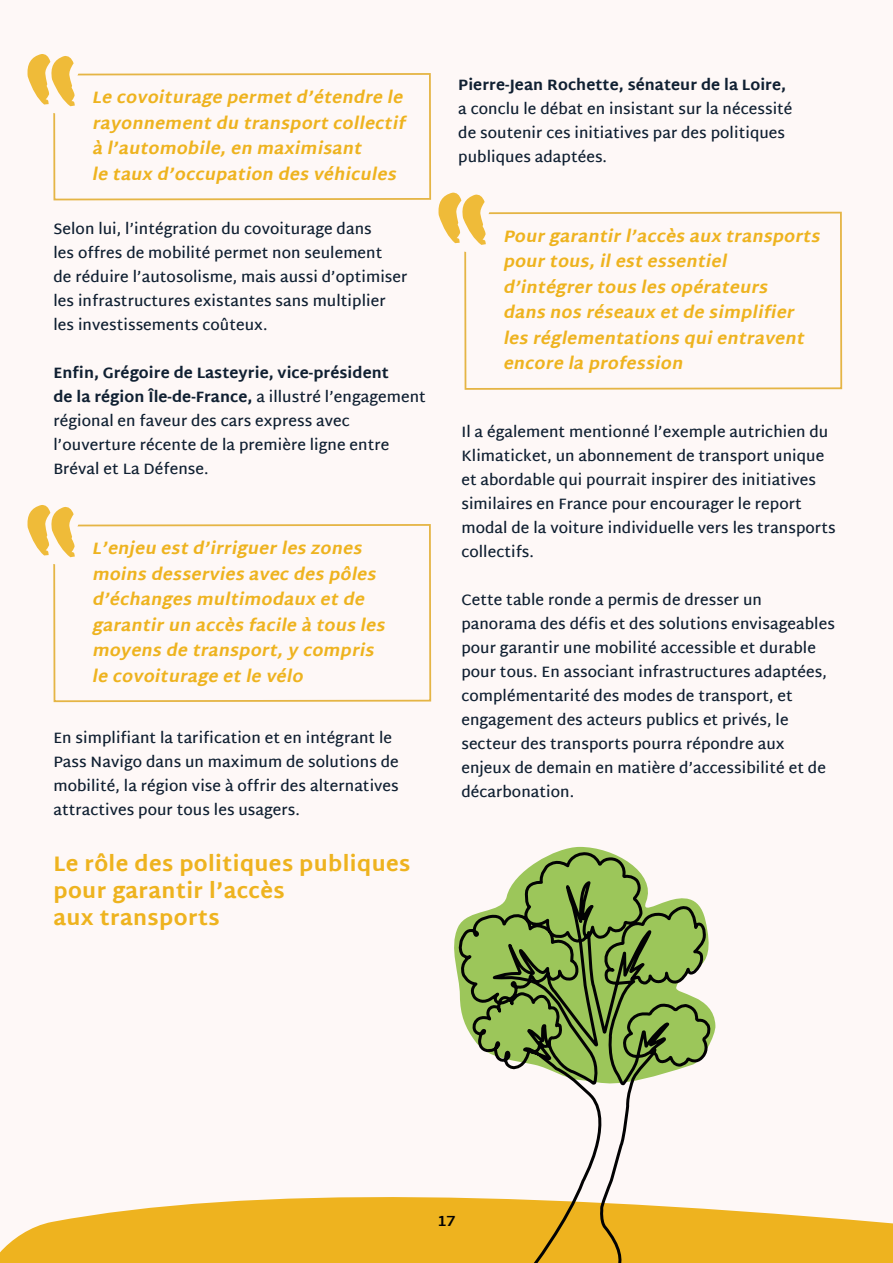
<style>
.page{position:relative;width:893px;height:1263px;background:#fef8f7}
.page>*{position:absolute;margin:0;border:0;box-sizing:border-box;transform-origin:0 0}
.t1{font:800 21px/27px "Martel Sans";letter-spacing:.02em;color:#eeb31f}
.t2{font:italic 800 16.5px/25.5px "Martel Sans";color:#eeb31f}
.t3{font:600 15px/24px "Martel Sans";letter-spacing:.005em;color:#102032}
.t4{font:800 15px "Martel Sans";letter-spacing:.005em;color:#102032}
.t5{font:700 15px "Martel Sans";color:#020203}
.s1{font-weight:800}
</style>
<div class="page">
<svg style="left:53px;top:73px;width:379px;height:128px"></svg>
<svg style="left:27px;top:54px;width:64px;height:61px"></svg>
<svg style="left:53px;top:524px;width:379px;height:179px"></svg>
<svg style="left:27px;top:505px;width:64px;height:61px"></svg>
<svg style="left:464px;top:211px;width:379px;height:179px"></svg>
<svg style="left:438px;top:192px;width:64px;height:61px"></svg>
<svg style="left:0;top:1197px;width:893px;height:66px;fill:#eeb31f"></svg>
<svg style="left:458px;top:846px;width:325px;height:417px"></svg>
<p class="t2" style="left:92px;top:85px;width:319px">Le covoiturage permetd’étendre le rayonnementdu transportcollectif à l’automobile,en maximisant<br>le taux d’occupation des véhicules</p>
<p class="t3" style="left:53px;top:217px;width:355px">Selon lui, l’intégration du covoiturage dans<br>les offres de mobilité permet non seulement<br>de réduire l’autosolisme, mais aussi d’optimiser les infrastructures existantes sans multiplier les investissements coûteux.</p>
<p class="t3" style="left:53px;top:361px;width:374px"><span class="s1">Enfin, Grégoire de Lasteyrie, vice-président<br>de la région Île-de-France,</span> a illustré l’engagement régional en faveur des cars express avec l’ouverture récente de la première ligne entre Bréval et La Défense.</p>
<p class="t2" style="left:92px;top:536px;width:299px">L’enjeu estd’irriguerles zones moins desservies avec des pôles d’échanges multimodaux etde garantirun accès facile à tous les moyens de transport,y compris le covoiturage etle vélo</p>
<p class="t3" style="left:53px;top:726px;width:347px">En simplifiant la tarification et en intégrant le Pass Navigo dans un maximum de solutions de mobilité, la région vise à offrir des alternatives attractives pour tous les usagers.</p>
<h1 class="t1" style="left:53px;top:850px;width:358px">Le rôle des politiques publiques pour garantir l’accès<br>aux transports</h1>
<p class="t4" style="left:458px;top:76px;width:329px">Pierre-Jean Rochette, sénateur de la Loire,</p>
<p class="t3" style="left:458px;top:97px;width:336px">a conclu le débat en insistant sur la nécessité de soutenir ces initiatives par des politiques publiques adaptées.</p>
<p class="t2" style="left:503px;top:223px;width:323px">Pourgarantirl’accès aux transports pourtous,ilestessentiel d’intégrertous les opérateurs<br>dans nos réseaux etde simplifier les réglementations quientravent encore la profession</p>
<p class="t3" style="left:461px;top:420px;width:376px">Il a également mentionné l’exemple autrichien du Klimaticket, un abonnement de transport unique et abordable qui pourrait inspirer des initiatives similaires en France pour encourager le report modal de la voiture individuelle vers les transports collectifs.</p>
<p class="t3" style="left:461px;top:588px;width:375px">Cette table ronde a permis de dresser un panorama des défis et des solutions envisageables pour garantir une mobilité accessible et durable pour tous. En associant infrastructures adaptées, complémentarité des modes de transport, et engagement des acteurs publics et privés, le secteur des transports pourra répondre aux enjeux de demain en matière d’accessibilité et de décarbonation.</p>
<p class="t5" style="left:437px;top:1212px;width:20px">17</p>
</div>
